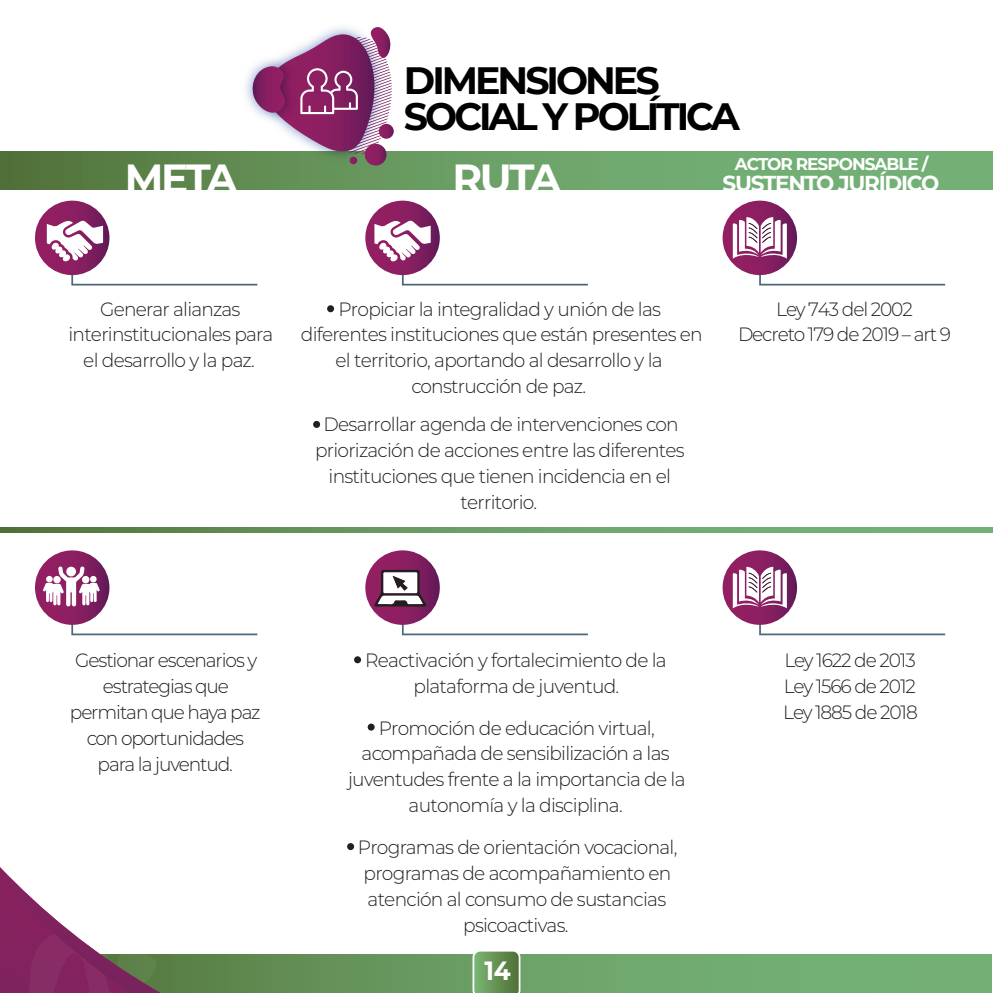
<style>
.page{position:relative;width:993px;height:993px;background:#fff}
.page>*{position:absolute;margin:0;border:0;box-sizing:border-box;transform-origin:0 0}
.t1{font:700 40.6px "Montserrat";letter-spacing:-.06em;color:#fff}
.t2{font:700 37.98px/35.5px "Montserrat";letter-spacing:-.08em;color:#000001}
.t3{font:700 26.25px "Montserrat";color:#fff;scale:.93 1}
.t4{font:700 21.53px "Montserrat";letter-spacing:-.06em;color:#fff}
.t5{font:300 19.25px/25.9px "Montserrat";letter-spacing:-.04em;color:#231f20;text-align:center}
.t6{font:300 19.25px/25.9px "Montserrat";letter-spacing:-.06em;color:#231f20;text-align:center}
.t7{font:700 16.97px "Montserrat";letter-spacing:-.06em;color:#fff}
</style>
<div class="page">
<svg style="left:210px;top:954px;width:781px;height:38px;background:#6ca268"></svg>
<svg style="left:0;top:867px;width:210px;height:125px"></svg>
<svg style="left:35px;top:200px;width:74px;height:75px"></svg>
<div style="left:0;top:152px;width:992px;height:37px;background:linear-gradient(to right,#577a41,#7abc82)"></div>
<img style="left:250px;top:164px;width:140px;height:3px">
<svg style="left:250px;top:27px;width:144px;height:137px"></svg>
<svg style="left:722px;top:200px;width:74px;height:75px"></svg>
<svg style="left:365px;top:200px;width:74px;height:75px"></svg>
<svg style="left:732px;top:213px;width:212px;height:72px"></svg>
<svg style="left:47px;top:213px;width:210px;height:72px"></svg>
<svg style="left:374px;top:213px;width:213px;height:72px"></svg>
<svg style="left:35px;top:550px;width:74px;height:74px"></svg>
<svg style="left:722px;top:550px;width:74px;height:74px"></svg>
<svg style="left:365px;top:550px;width:74px;height:74px"></svg>
<svg style="left:732px;top:563px;width:212px;height:72px"></svg>
<div style="left:313px;top:421px;width:7px;height:7px;background:#231f20;border-radius:50%"></div>
<div style="left:327px;top:305px;width:7px;height:7px;background:#231f20;border-radius:50%"></div>
<svg style="left:374px;top:563px;width:213px;height:72px"></svg>
<svg style="left:43px;top:563px;width:214px;height:72px"></svg>
<div style="left:66px;top:566px;width:10px;height:10px;background:#fff;border-radius:50%"></div>
<div style="left:82px;top:575px;width:7px;height:8px;background:#fff;border-radius:50%"></div>
<svg style="left:53px;top:575px;width:8px;height:8px"></svg>
<svg style="left:46px;top:575px;width:7px;height:7px"></svg>
<div style="left:90px;top:575px;width:7px;height:7px;background:#fff;border-radius:50%"></div>
<svg style="left:0;top:527px;width:992px;height:5px;background:#689b61"></svg>
<svg style="left:472px;top:951px;width:48px;height:41px;background:#729b63"></svg>
<svg style="left:347px;top:842px;width:7px;height:7px"></svg>
<div style="left:367px;top:723px;width:7px;height:7px;background:#231f20;border-radius:50%"></div>
<div style="left:354px;top:656px;width:7px;height:7px;background:#231f20;border-radius:50%"></div>
<h2 class="t2" style="left:404px;top:61px;width:337px">DIMENSIONES<br>SOCIAL Y POLÍTICA</h2>
<h1 class="t1" style="left:125px;top:150px;width:114px">META</h1>
<h1 class="t1" style="left:452px;top:150px;width:110px">RUTA</h1>
<p class="t7" style="left:734px;top:152px;width:195px">ACTOR RESPONSABLE /</p>
<p class="t4" style="left:722px;top:168px;width:218px">SUSTENTO JURÍDICO</p>
<p class="t5" style="left:68px;top:295px;width:206px">Generar alianzas interinstitucionales para el desarrollo y la paz.</p>
<p class="t6" style="left:737px;top:295px;width:214px">Ley 743 del 2002<br>Decreto 179 de 2019 – art 9</p>
<p class="t5" style="left:301px;top:295px;width:403px">Propiciar la integralidad y unión de las diferentes instituciones que están presentes en el territorio, aportando al desarrollo y la construcción de paz.</p>
<p class="t5" style="left:315px;top:410px;width:371px">Desarrollar agenda de intervenciones con priorización de acciones entre las diferentes instituciones que tienen incidencia en el territorio.</p>
<p class="t6" style="left:70px;top:646px;width:192px">Gestionar escenarios y estrategias que permitan que haya paz con oportunidades para la juventud.</p>
<p class="t5" style="left:365px;top:646px;width:303px">Reactivación y fortalecimiento de la plataforma de juventud.</p>
<p class="t5" style="left:348px;top:713px;width:339px">Promoción de educación virtual, acompañada de sensibilización a las juventudes frente a la importancia de la autonomía y la disciplina.</p>
<p class="t5" style="left:357px;top:833px;width:321px">Programas de orientación vocacional, programas de acompañamiento en atención al consumo de sustancias psicoactivas.</p>
<h3 class="t3" style="left:484px;top:951px;width:30px">14</h3>
<p class="t5" style="left:783px;top:646px;width:136px;text-align:justify">Ley 1622 de 2013<br>Ley 1566 de 2012<br>Ley 1885 de 2018</p>
</div>
